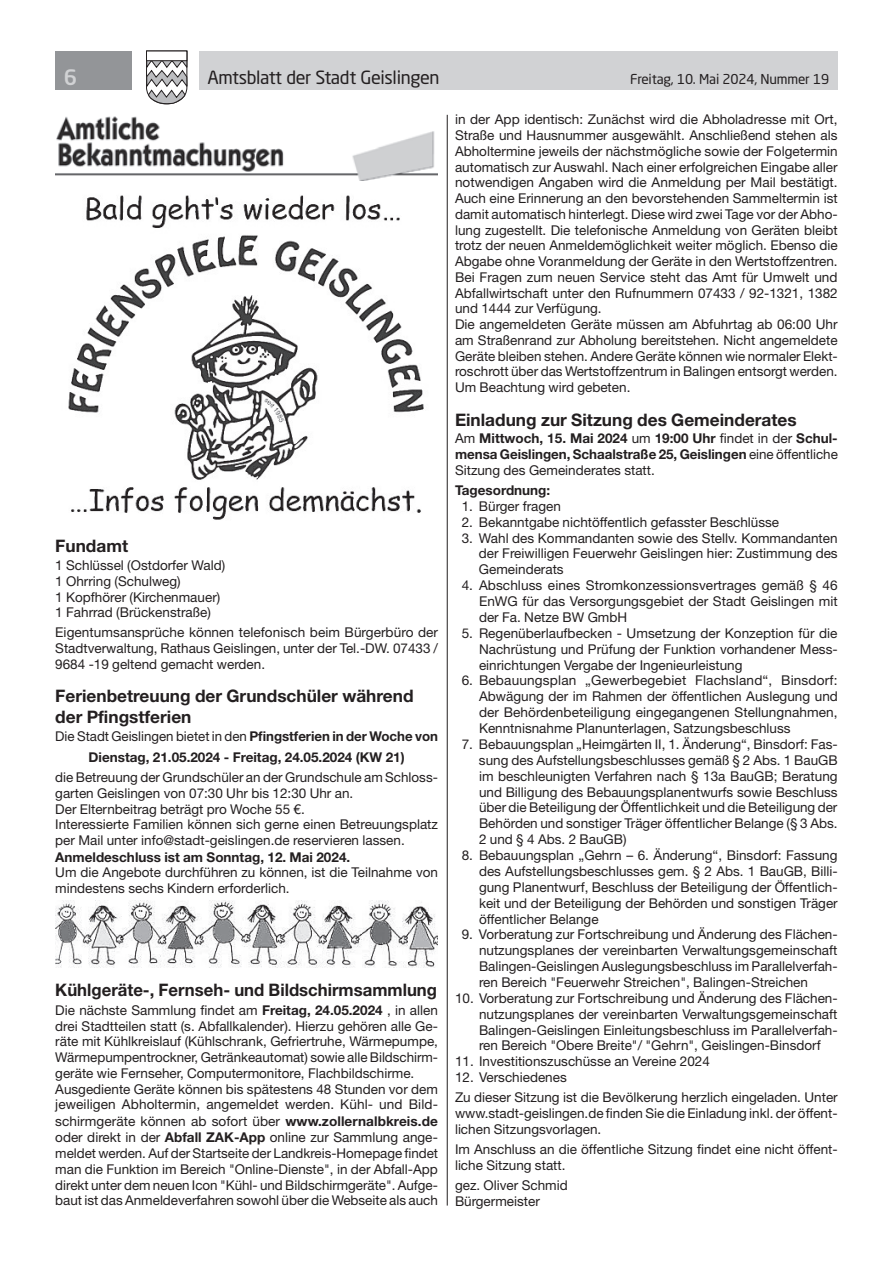
<style>
.page{position:relative;width:893px;height:1263px;background:#fff}
.page>*{position:absolute;margin:0;border:0;box-sizing:border-box;transform-origin:0 0}
.t1{font:500 21px "Neo Sans Std";color:#d1d2d4}
.t2{font:18px "Neo Sans Std";letter-spacing:-.02em;color:#231f20}
.t3{font:700 17.25px/20.5px "Helvetica Neue LT Std";color:#231f20}
.t4{font:13.5px/15.9px "Helvetica Neue LT Std";color:#231f20}
.t5{font:700 13.5px/15.8px "Helvetica Neue LT Std";color:#231f20;text-align:center}
.t6{font:13.5px "Neo Sans Std";letter-spacing:-.015em;color:#231f20}
.s1{font-weight:400}
.s2{font-weight:700}
</style>
<div class="page">
<div style="left:199px;top:51px;width:639px;height:38px;background:#d1d2d4"></div>
<div style="left:55px;top:51px;width:77px;height:38px;background:#939598"></div>
<svg style="left:146px;top:50px;width:42px;height:55px"></svg>
<div style="left:146px;top:51px;width:41px;height:10px;background:#fff;border:1px solid #231f20"></div>
<hr style="left:447px;top:115px;width:1px;height:1090px;background:#231f20">
<img style="left:55px;top:116px;width:383px;height:65px">
<img style="left:68px;top:195px;width:356px;height:325px">
<img style="left:55px;top:900px;width:383px;height:67px">
<h1 class="t1" style="left:64px;top:64px;width:15px">6</h1>
<h2 class="t2" style="left:207px;top:66px;width:234px">Amtsblatt der Stadt Geislingen</h2>
<p class="t6" style="left:630px;top:71px;width:201px">Freitag, 10. Mai 2024, Nummer 19</p>
<p class="t3" style="left:55px;top:535px;width:74px">Fundamt</p>
<p class="t4" style="left:55px;top:557px;width:171px">1 Schlüssel (Ostdorfer Wald)<br>1 Ohrring (Schulweg)<br>1 Kopfhörer (Kirchenmauer)<br>1 Fahrrad (Brückenstraße)</p>
<p class="t4" style="left:55px;top:624px;width:384px;text-align:justify">Eigentumsansprüche können telefonisch beim Bürgerbüro der Stadtverwaltung, Rathaus Geislingen, unter der Tel.-DW. 07433 / 9684 -19 geltend gemacht werden.</p>
<p class="t3" style="left:55px;top:685px;width:360px">Ferienbetreuung der Grundschüler während der Pfingstferien</p>
<p class="t5" style="left:55px;top:726px;width:384px;line-height:20.7px"><span class="s1">Die Stadt Geislingen bietet in den</span> Pfingstferien in der Woche von<br>Dienstag, 21.05.2024 - Freitag, 24.05.2024 (KW 21)</p>
<p class="t4" style="left:55px;top:769px;width:384px">die Betreuung der Grundschüler an der Grundschule am Schloss&shy;garten Geislingen von 07:30 Uhr bis 12:30 Uhr an.<br>Der Elternbeitrag beträgt pro Woche 55 €.<br>Interessierte Familien können sich gerne einen Betreuungsplatz per Mail unter info@stadt-geislingen.de reservieren lassen.</p>
<p class="t5" style="left:55px;top:848px;width:296px">Anmeldeschluss ist am Sonntag, 12. Mai 2024.</p>
<p class="t4" style="left:55px;top:864px;width:384px">Um die Angebote durchführen zu können, ist die Teilnahme von mindestens sechs Kindern erforderlich.</p>
<p class="t3" style="left:55px;top:979px;width:383px">Kühlgeräte-, Fernseh- und Bildschirmsammlung</p>
<p class="t4" style="left:55px;top:1002px;width:384px">Die nächste Sammlung findet am <span class="s2">Freitag, 24.05.2024</span> , in allen drei Stadtteilen statt (s. Abfallkalender). Hierzu gehören alle Ge&shy;räte mit Kühlkreislauf (Kühlschrank, Gefriertruhe, Wärmepumpe, Wärmepumpentrockner, Getränkeautomat) sowie alle Bildschirm&shy;geräte wie Fernseher, Computermonitore, Flachbildschirme.<br>Ausgediente Geräte können bis spätestens 48 Stunden vor dem jeweiligen Abholtermin, angemeldet werden. Kühl- und Bild&shy;schirmgeräte können ab sofort über <span class="s2">www.zollernalbkreis.de </span>oder direkt in der <span class="s2">Abfall ZAK-App</span> online zur Sammlung ange&shy;meldet werden. Auf der Startseite der Landkreis-Homepage findet man die Funktion im Bereich "Online-Dienste", in der Abfall-App direkt unter dem neuen Icon "Kühl- und Bildschirmgeräte". Aufge&shy;baut ist das Anmeldeverfahren sowohl über die Webseite als auch</p>
<p class="t4" style="left:455px;top:112px;width:384px">in der App identisch: Zunächst wird die Abholadresse mit Ort, Straße und Hausnummer ausgewählt. Anschließend stehen als Abholtermine jeweils der nächstmögliche sowie der Folgetermin automatisch zur Auswahl. Nach einer erfolgreichen Eingabe aller notwendigen Angaben wird die Anmeldung per Mail bestätigt.<br>Auch eine Erinnerung an den bevorstehenden Sammeltermin ist damit automatisch hinterlegt. Diese wird zwei Tage vor der Abho&shy;lung zugestellt. Die telefonische Anmeldung von Geräten bleibt trotz der neuen Anmeldemöglichkeit weiter möglich. Ebenso die Abgabe ohne Voranmeldung der Geräte in den Wertstoffzentren.<br>Bei Fragen zum neuen Service steht das Amt für Umwelt und Abfallwirtschaft unter den Rufnummern 07433 / 92-1321, 1382 und 1444 zur Verfügung.<br>Die angemeldeten Geräte müssen am Abfuhrtag ab 06:00 Uhr am Straßenrand zur Abholung bereitstehen. Nicht angemeldete Geräte bleiben stehen. Andere Geräte können wie normaler Elekt&shy;roschrott über das Wertstoffzentrum in Balingen entsorgt werden.<br>Um Beachtung wird gebeten.</p>
<p class="t3" style="left:455px;top:409px;width:343px">Einladung zur Sitzung des Gemeinderates</p>
<p class="t5" style="left:455px;top:430px;width:384px;text-align:justify"><span class="s1">Am</span> Mittwoch, 15. Mai 2024 <span class="s1">um</span> 19:00 Uhr <span class="s1">findet in der</span> Schul&shy;mensa Geislingen, Schaalstraße 25, Geislingen <span class="s1">eine öffentliche Sitzung des Gemeinderates statt.</span></p>
<p class="t5" style="left:455px;top:482px;width:97px">Tagesordnung:</p>
<p class="t4" style="left:462px;top:498px;width:101px">1. Bürger fragen</p>
<p class="t4" style="left:462px;top:514px;width:319px">2. Bekanntgabe nichtöffentlich gefasster Beschlüsse</p>
<p class="t4" style="left:479px;top:530px;width:360px;text-align:justify;text-indent:-17px">3. Wahl des Kommandanten sowie des Stellv. Kommandanten der Freiwilligen Feuerwehr Geislingen hier: Zustimmung des Gemeinderats</p>
<p class="t4" style="left:479px;top:577px;width:360px;text-align:justify;text-indent:-17px">4. Abschluss eines Stromkonzessionsvertrages gemäß § 46<br>EnWG für das Versorgungsgebiet der Stadt Geislingen mit der Fa. Netze BW GmbH</p>
<p class="t4" style="left:479px;top:625px;width:360px;text-align:justify;text-indent:-17px">5. Regenüberlaufbecken - Umsetzung der Konzeption für die Nachrüstung und Prüfung der Funktion vorhandener Mess&shy;einrichtungen Vergabe der Ingenieurleistung</p>
<p class="t4" style="left:479px;top:672px;width:360px;text-align:justify;text-indent:-17px">6. Bebauungsplan „Gewerbegebiet Flachsland“, Binsdorf:<br>Abwägung der im Rahmen der öffentlichen Auslegung und der Behördenbeteiligung eingegangenen Stellungnahmen, Kenntnisnahme Planunterlagen, Satzungsbeschluss</p>
<p class="t4" style="left:479px;top:736px;width:360px;text-align:justify;text-indent:-17px">7. Bebauungsplan „Heimgärten II, 1. Änderung“, Binsdorf: Fas&shy;sung des Aufstellungsbeschlusses gemäß § 2 Abs. 1 BauGB im beschleunigten Verfahren nach § 13a BauGB; Beratung und Billigung des Bebauungsplanentwurfs sowie Beschluss über die Beteiligung der Öffentlichkeit und die Beteiligung der Behörden und sonstiger Träger öffentlicher Belange (§ 3 Abs.<br>2 und § 4 Abs. 2 BauGB)</p>
<p class="t4" style="left:479px;top:847px;width:360px;text-align:justify;text-indent:-17px">8. Bebauungsplan „Gehrn – 6. Änderung“, Binsdorf: Fassung des Aufstellungsbeschlusses gem. § 2 Abs. 1 BauGB, Billi&shy;gung Planentwurf, Beschluss der Beteiligung der Öffentlich&shy;keit und der Beteiligung der Behörden und sonstigen Träger öffentlicher Belange</p>
<p class="t4" style="left:479px;top:926px;width:360px;text-align:justify;text-indent:-17px">9. Vorberatung zur Fortschreibung und Änderung des Flächen&shy;nutzungsplanes der vereinbarten Verwaltungsgemeinschaft Balingen-Geislingen Auslegungsbeschluss im Parallelverfah&shy;ren Bereich "Feuerwehr Streichen", Balingen-Streichen</p>
<p class="t4" style="left:479px;top:990px;width:360px;text-align:justify;text-indent:-24px">10. Vorberatung zur Fortschreibung und Änderung des Flächen&shy;nutzungsplanes der vereinbarten Verwaltungsgemeinschaft Balingen-Geislingen Einleitungsbeschluss im Parallelverfah&shy;ren Bereich "Obere Breite"/ "Gehrn", Geislingen-Binsdorf</p>
<p class="t4" style="left:455px;top:1053px;width:256px">11. Investitionszuschüsse an Vereine 2024</p>
<p class="t4" style="left:455px;top:1067px;width:384px;line-height:20.1px">12. Verschiedenes<br>Zu dieser Sitzung ist die Bevölkerung herzlich eingeladen. Unter</p>
<p class="t4" style="left:455px;top:1105px;width:384px">www.stadt-geislingen.de finden Sie die Einladung inkl. der öffent&shy;lichen Sitzungsvorlagen.</p>
<p class="t4" style="left:455px;top:1141px;width:384px">Im Anschluss an die öffentliche Sitzung findet eine nicht öffent&shy;liche Sitzung statt.</p>
<p class="t4" style="left:455px;top:1177px;width:114px">gez. Oliver Schmid<br>Bürgermeister</p>
</div>
